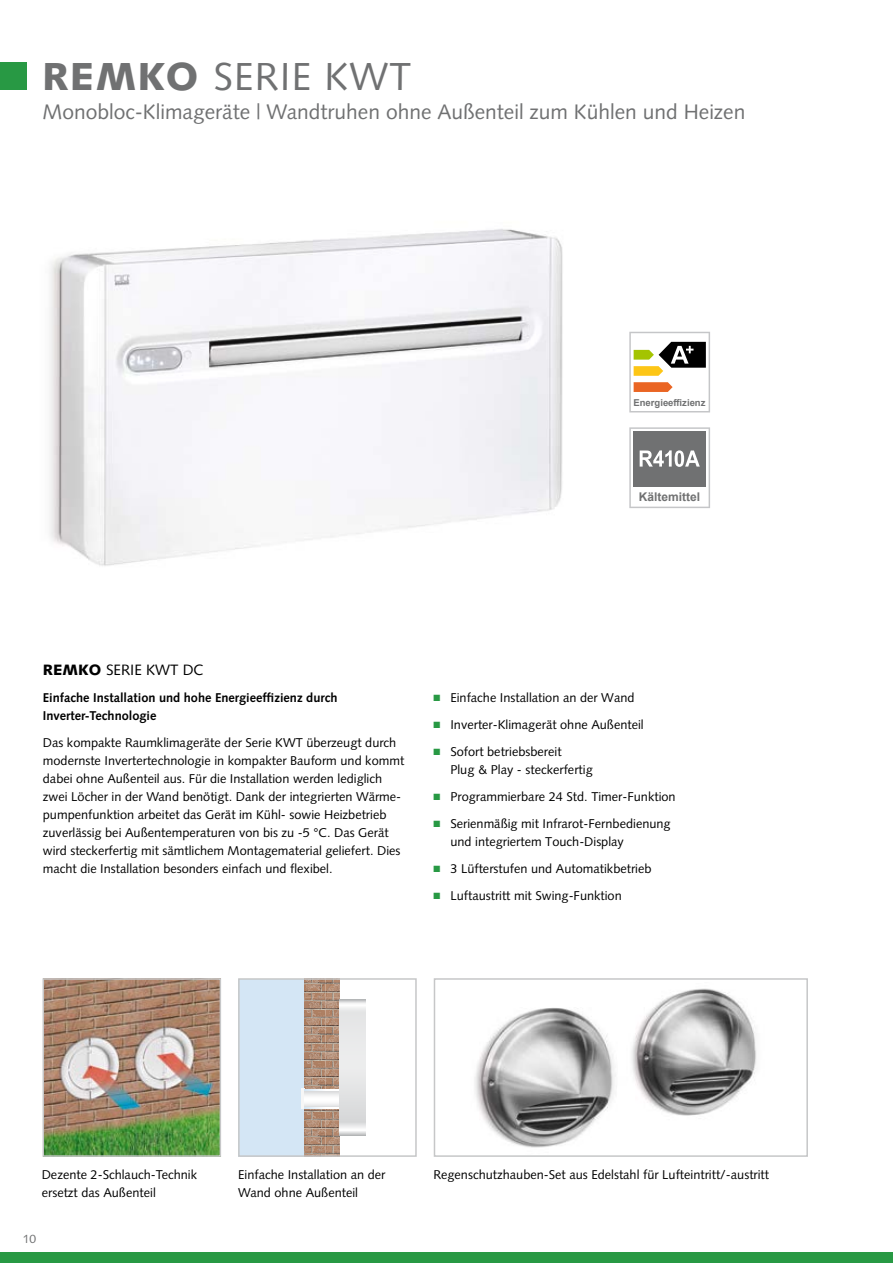
<style>
.page{position:relative;width:893px;height:1263px;background:#fff}
.page>*{position:absolute;margin:0;border:0;box-sizing:border-box;transform-origin:0 0}
.Headline{font:39px "Syntax LT Std";letter-spacing:.03em;color:#707172}
.Subheadline{font:21px "Syntax LT Std";color:#707172}
.Fliesstext_Headline{font:15px "Syntax LT Std";color:#000}
.Fliesstext{font:12.75px/18px "Syntax LT Std";color:#000}
.Bildunterschrift{font:12.75px/18px "Syntax LT Std";color:#000}
.Fliesstext_Subheadli{font:700 12.75px/18px "Syntax LT Std";color:#000}
.t1{font:700 12px "Arial";color:#707172}
.t2{font:12px "Syntax LT Std";color:#707172}
.t3{font:700 9.45px "Arial";color:#707172}
.s1{font-weight:900}
.s2{color:#289944}
</style>
<div class="page">
<div style="left:0;top:1252px;width:893px;height:11px;background:#289944"></div>
<div style="left:0;top:63px;width:27px;height:27px;background:#289944"></div>
<img style="left:46px;top:981px;width:172px;height:173px">
<div style="left:43px;top:978px;width:178px;height:179px;border:2px solid #c6c7c8"></div>
<img style="left:474px;top:988px;width:283px;height:160px">
<div style="left:434px;top:978px;width:374px;height:179px;border:2px solid #c6c7c8"></div>
<img style="left:50px;top:229px;width:513px;height:337px">
<svg style="left:629px;top:332px;width:81px;height:80px"></svg>
<div style="left:239px;top:979px;width:65px;height:177px;background:#d4e6f5"></div>
<svg style="left:304px;top:981px;width:36px;height:173px;background:#af8e79"></svg>
<hr style="left:301px;top:1088px;width:3px;height:21px;background:#f6f6f6">
<svg style="left:304px;top:1089px;width:36px;height:19px"></svg>
<svg style="left:304px;top:1091px;width:36px;height:15px"></svg>
<svg style="left:340px;top:1000px;width:26px;height:135px;background:#e5e6e6"></svg>
<div style="left:238px;top:978px;width:179px;height:179px;border:2px solid #c6c7c8"></div>
<svg style="left:629px;top:427px;width:81px;height:81px"></svg>
<p class="Headline" style="left:42px;top:53px;width:371px"><span class="s1">REMKO</span> SERIE KWT</p>
<p class="Subheadline" style="left:43px;top:99px;width:704px">Monobloc-Klimageräte | Wandtruhen ohne Außenteil zum Kühlen und Heizen</p>
<p class="t3" style="left:633px;top:396px;width:74px">Energieeffizienz</p>
<p class="t1" style="left:639px;top:488px;width:63px">Kältemittel</p>
<p class="Fliesstext_Headline" style="left:43px;top:661px;width:162px"><span class="s1">REMKO</span> SERIE KWT DC</p>
<p class="Fliesstext_Subheadli" style="left:43px;top:689px;width:296px">Einfache Installation und hohe Energieeffizienz durch<br>Inverter-Technologie</p>
<p class="Fliesstext" style="left:43px;top:734px;width:363px">Das kompakte Raumklimageräte der Serie KWT überzeugt durch modernste Invertertechnologie in kompakter Bauform und kommt dabei ohne Außenteil aus. Für die Installation werden lediglich zwei Löcher in der Wand benötigt. Dank der integrierten Wärme&shy;pumpenfunktion arbeitet das Gerät im Kühl- sowie Heizbetrieb zuverlässig bei Außentemperaturen von bis zu -5 °C. Das Gerät wird steckerfertig mit sämtlichem Montagematerial geliefert. Dies macht die Installation besonders einfach und flexibel.</p>
<p class="Fliesstext" style="left:433px;top:689px;width:203px"><span class="s2">■</span> Einfache Installation an der Wand</p>
<p class="Fliesstext" style="left:433px;top:716px;width:212px"><span class="s2">■</span> Inverter-Klimagerät ohne Außenteil</p>
<p class="Fliesstext" style="left:450px;top:743px;width:144px;text-indent:-17px"><span class="s2">■</span> Sofort betriebsbereit<br>Plug &amp; Play - steckerfertig</p>
<p class="Fliesstext" style="left:433px;top:788px;width:244px"><span class="s2">■</span> Programmierbare 24 Std. Timer-Funktion</p>
<p class="Fliesstext" style="left:450px;top:815px;width:222px;text-indent:-17px"><span class="s2">■</span> Serienmäßig mit Infrarot-Fernbedienung und integriertem Touch-Display</p>
<p class="Fliesstext" style="left:433px;top:860px;width:220px"><span class="s2">■</span> 3 Lüfterstufen und Automatikbetrieb</p>
<p class="Fliesstext" style="left:433px;top:887px;width:190px"><span class="s2">■</span> Luftaustritt mit Swing-Funktion</p>
<p class="Bildunterschrift" style="left:42px;top:1166px;width:157px">Dezente 2-Schlauch-Technik ersetzt das Außenteil</p>
<p class="Bildunterschrift" style="left:238px;top:1166px;width:149px">Einfache Installation an der<br>Wand ohne Außenteil</p>
<p class="Bildunterschrift" style="left:433px;top:1166px;width:337px">Regenschutzhauben-Set aus Edelstahl für Lufteintritt/-austritt</p>
<p class="t2" style="left:23px;top:1231px;width:15px">10</p>
</div>
